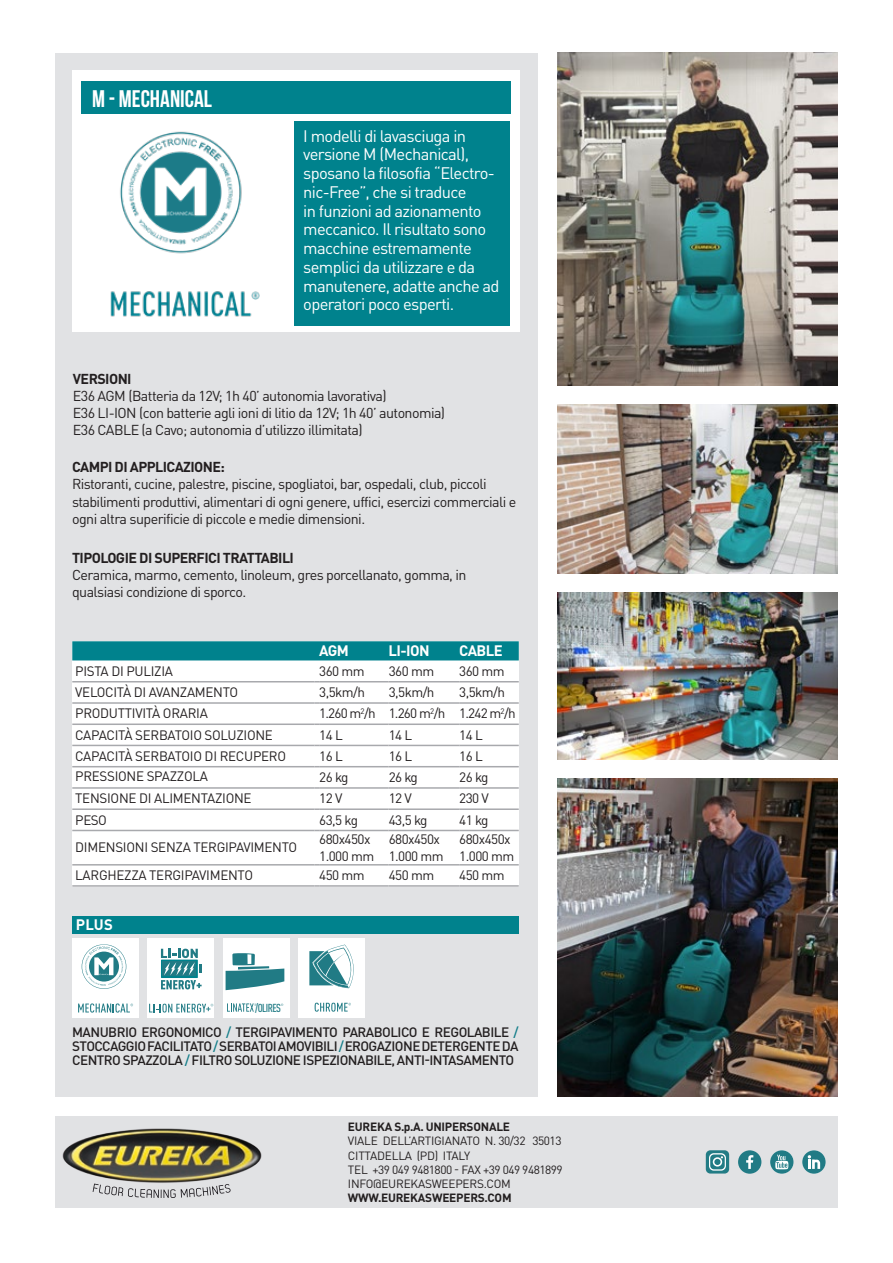
<style>
.page{position:relative;width:893px;height:1263px;background:#fff}
.page>*{position:absolute;margin:0;border:0;box-sizing:border-box;transform-origin:0 0}
.t1{font:700 24px "Bebas Neue";color:#fff}
.t2{font:16.5px/18.8px "DIN Pro";letter-spacing:-.04em;color:#fff}
.t3{font:700 15px "DIN Pro";letter-spacing:-.04em;color:#fff}
.t4{font:14.25px/17.1px "DIN Pro";letter-spacing:-.04em;color:#231f20}
.t5{font:700 14.25px "DIN Pro";letter-spacing:-.04em;color:#231f20}
.t6{font:13.5px "DIN Pro";letter-spacing:-.02em;color:#231f20}
.t7{font:500 13.5px/14.2px "DIN Pro";letter-spacing:-.04em;color:#231f20;text-align:justify}
.t8{font:13.5px/16.2px "DIN Pro";letter-spacing:-.04em;color:#231f20}
.t9{font:13.5px "DIN Pro";letter-spacing:-.06em;color:#231f20}
.t10{font:11.85px/14.2px "DIN Pro";letter-spacing:-.02em;color:#231f20}
.t11{font:700 11.85px "DIN Pro";letter-spacing:-.02em;color:#231f20}
.t12{font:500 11.4px "DIN Cond";letter-spacing:-.045em;color:#217b85}
.s1{color:#107c88}
</style>
<div class="page">
<div style="left:55px;top:1116px;width:783px;height:92px;background:#e1e2e4"></div>
<img style="left:62px;top:1128px;width:200px;height:55px">
<svg style="left:93px;top:1183px;width:138px;height:15px"></svg>
<svg style="left:802px;top:1150px;width:24px;height:24px"></svg>
<svg style="left:808px;top:1155px;width:12px;height:14px"></svg>
<div style="left:738px;top:1150px;width:23px;height:24px;background:#217b85;border-radius:50%"></div>
<svg style="left:746px;top:1155px;width:7px;height:14px"></svg>
<svg style="left:770px;top:1150px;width:23px;height:24px"></svg>
<svg style="left:775px;top:1155px;width:13px;height:14px"></svg>
<div style="left:706px;top:1150px;width:23px;height:23px;background:#227c85;border-radius:5px"></div>
<svg style="left:709px;top:1153px;width:17px;height:18px"></svg>
<svg style="left:710px;top:1154px;width:15px;height:15px"></svg>
<svg style="left:713px;top:1157px;width:9px;height:9px"></svg>
<div style="left:714px;top:1159px;width:7px;height:6px;background:#227c85;border-radius:50%"></div>
<div style="left:55px;top:53px;width:483px;height:1044px;background:#e1e2e4"></div>
<div style="left:72px;top:70px;width:448px;height:262px;background:#fff"></div>
<img style="left:557px;top:53px;width:281px;height:332px">
<img style="left:557px;top:778px;width:281px;height:319px">
<img style="left:557px;top:404px;width:281px;height:170px">
<img style="left:557px;top:593px;width:281px;height:166px">
<div style="left:147px;top:938px;width:67px;height:80px;background:#fff"></div>
<svg style="left:149px;top:1004px;width:64px;height:8px"></svg>
<svg style="left:161px;top:949px;width:41px;height:40px"></svg>
<div style="left:72px;top:938px;width:67px;height:80px;background:#fff"></div>
<svg style="left:78px;top:1003px;width:55px;height:9px"></svg>
<svg style="left:82px;top:944px;width:44px;height:45px"></svg>
<div style="left:72px;top:916px;width:447px;height:17px;background:#00828d"></div>
<img style="left:110px;top:131px;width:150px;height:186px">
<div style="left:223px;top:938px;width:66px;height:80px;background:#fff"></div>
<svg style="left:227px;top:1003px;width:29px;height:9px"></svg>
<svg style="left:226px;top:953px;width:58px;height:37px"></svg>
<div style="left:298px;top:938px;width:66px;height:80px;background:#fff"></div>
<svg style="left:315px;top:1003px;width:36px;height:9px"></svg>
<svg style="left:309px;top:944px;width:45px;height:44px"></svg>
<div style="left:81px;top:81px;width:429px;height:33px;background:#00828d"></div>
<div style="left:294px;top:121px;width:216px;height:205px;background:#00828d"></div>
<div style="left:72px;top:641px;width:447px;height:246px;background:#fff"></div>
<div style="left:72px;top:641px;width:447px;height:19px;background:#00828d"></div>
<hr style="left:72px;top:681px;width:243px;height:1px;background:#a8a9ad">
<hr style="left:319px;top:681px;width:70px;height:1px;background:#a8a9ad">
<hr style="left:389px;top:681px;width:70px;height:1px;background:#a8a9ad">
<hr style="left:459px;top:681px;width:60px;height:1px;background:#a8a9ad">
<hr style="left:72px;top:702px;width:243px;height:2px;background:#a8a9ad">
<hr style="left:319px;top:702px;width:70px;height:2px;background:#a8a9ad">
<hr style="left:389px;top:702px;width:70px;height:2px;background:#a8a9ad">
<hr style="left:459px;top:702px;width:60px;height:2px;background:#a8a9ad">
<hr style="left:72px;top:723px;width:243px;height:2px;background:#a8a9ad">
<hr style="left:319px;top:723px;width:70px;height:2px;background:#a8a9ad">
<hr style="left:389px;top:723px;width:70px;height:2px;background:#a8a9ad">
<hr style="left:459px;top:723px;width:60px;height:2px;background:#a8a9ad">
<hr style="left:72px;top:745px;width:243px;height:1px;background:#a8a9ad">
<hr style="left:319px;top:745px;width:70px;height:1px;background:#a8a9ad">
<hr style="left:389px;top:745px;width:70px;height:1px;background:#a8a9ad">
<hr style="left:459px;top:745px;width:60px;height:1px;background:#a8a9ad">
<hr style="left:72px;top:766px;width:243px;height:1px;background:#a8a9ad">
<hr style="left:319px;top:766px;width:70px;height:1px;background:#a8a9ad">
<hr style="left:389px;top:766px;width:70px;height:1px;background:#a8a9ad">
<hr style="left:459px;top:766px;width:60px;height:1px;background:#a8a9ad">
<hr style="left:72px;top:787px;width:243px;height:2px;background:#a8a9ad">
<hr style="left:319px;top:787px;width:70px;height:2px;background:#a8a9ad">
<hr style="left:389px;top:787px;width:70px;height:2px;background:#a8a9ad">
<hr style="left:459px;top:787px;width:60px;height:2px;background:#a8a9ad">
<hr style="left:72px;top:808px;width:243px;height:2px;background:#a8a9ad">
<hr style="left:319px;top:808px;width:70px;height:2px;background:#a8a9ad">
<hr style="left:389px;top:808px;width:70px;height:2px;background:#a8a9ad">
<hr style="left:459px;top:808px;width:60px;height:2px;background:#a8a9ad">
<hr style="left:72px;top:830px;width:243px;height:1px;background:#a8a9ad">
<hr style="left:319px;top:830px;width:70px;height:1px;background:#a8a9ad">
<hr style="left:389px;top:830px;width:70px;height:1px;background:#a8a9ad">
<hr style="left:459px;top:830px;width:60px;height:1px;background:#a8a9ad">
<hr style="left:72px;top:864px;width:243px;height:1px;background:#a8a9ad">
<hr style="left:319px;top:864px;width:70px;height:1px;background:#a8a9ad">
<hr style="left:389px;top:864px;width:70px;height:1px;background:#a8a9ad">
<hr style="left:459px;top:864px;width:60px;height:1px;background:#a8a9ad">
<hr style="left:72px;top:885px;width:243px;height:2px;background:#a8a9ad">
<hr style="left:319px;top:885px;width:70px;height:2px;background:#a8a9ad">
<hr style="left:389px;top:885px;width:70px;height:2px;background:#a8a9ad">
<hr style="left:459px;top:885px;width:60px;height:2px;background:#a8a9ad">
<h1 class="t1" style="left:92px;top:85px;width:121px">M - MECHANICAL</h1>
<p class="t2" style="left:303px;top:125px;width:198px">I modelli di lavasciuga in versione M (Mechanical), sposano la filosofia “Electro&shy;nic-Free”, che si traduce<br>in funzioni ad azionamento meccanico. Il risultato sono macchine estremamente semplici da utilizzare e da manutenere, adatte anche ad operatori poco esperti.</p>
<p class="t5" style="left:73px;top:367px;width:60px">VERSIONI</p>
<p class="t4" style="left:73px;top:386px;width:374px">E36 AGM (Batteria da 12V; 1h 40’ autonomia lavorativa)<br>E36 LI-ION (con batterie agli ioni di litio da 12V; 1h 40’ autonomia)<br>E36 CABLE (a Cavo; autonomia d’utilizzo illimitata)</p>
<p class="t5" style="left:72px;top:455px;width:154px">CAMPI DI APPLICAZIONE:</p>
<p class="t4" style="left:72px;top:474px;width:446px">Ristoranti, cucine, palestre, piscine, spogliatoi, bar, ospedali, club, piccoli stabilimenti produttivi, alimentari di ogni genere, uffici, esercizi commerciali e ogni altra superificie di piccole e medie dimensioni.</p>
<p class="t5" style="left:72px;top:546px;width:223px">TIPOLOGIE DI SUPERFICI TRATTABILI</p>
<p class="t4" style="left:72px;top:565px;width:396px">Ceramica, marmo, cemento, linoleum, gres porcellanato, gomma, in qualsiasi condizione di sporco.</p>
<p class="t3" style="left:319px;top:638px;width:31px">AGM</p>
<p class="t3" style="left:389px;top:638px;width:43px">LI-ION</p>
<p class="t3" style="left:459px;top:638px;width:45px">CABLE</p>
<p class="t6" style="left:75px;top:660px;width:99px">PISTA DI PULIZIA</p>
<p class="t6" style="left:319px;top:660px;width:47px">360 mm</p>
<p class="t6" style="left:389px;top:660px;width:47px">360 mm</p>
<p class="t6" style="left:459px;top:660px;width:47px">360 mm</p>
<p class="t6" style="left:75px;top:682px;width:165px">VELOCITÀ DI AVANZAMENTO</p>
<p class="t6" style="left:319px;top:682px;width:47px">3,5km/h</p>
<p class="t6" style="left:389px;top:682px;width:47px">3,5km/h</p>
<p class="t6" style="left:459px;top:682px;width:47px">3,5km/h</p>
<p class="t6" style="left:75px;top:703px;width:134px">PRODUTTIVITÀ ORARIA</p>
<p class="t9" style="left:319px;top:703px;width:198px">1.260 m<sup>2</sup>/h 1.260 m<sup>2</sup>/h 1.242 m<sup>2</sup>/h</p>
<p class="t6" style="left:75px;top:724px;width:199px">CAPACITÀ SERBATOIO SOLUZIONE</p>
<p class="t6" style="left:319px;top:724px;width:25px">14 L</p>
<p class="t6" style="left:389px;top:724px;width:25px">14 L</p>
<p class="t6" style="left:459px;top:724px;width:25px">14 L</p>
<p class="t6" style="left:75px;top:745px;width:212px">CAPACITÀ SERBATOIO DI RECUPERO</p>
<p class="t6" style="left:319px;top:745px;width:25px">16 L</p>
<p class="t6" style="left:389px;top:745px;width:25px">16 L</p>
<p class="t6" style="left:459px;top:745px;width:25px">16 L</p>
<p class="t6" style="left:75px;top:765px;width:134px">PRESSIONE SPAZZOLA</p>
<p class="t6" style="left:319px;top:767px;width:31px">26 kg</p>
<p class="t6" style="left:389px;top:767px;width:31px">26 kg</p>
<p class="t6" style="left:459px;top:767px;width:31px">26 kg</p>
<p class="t6" style="left:75px;top:788px;width:178px">TENSIONE DI ALIMENTAZIONE</p>
<p class="t6" style="left:319px;top:788px;width:25px">12 V</p>
<p class="t6" style="left:389px;top:788px;width:25px">12 V</p>
<p class="t6" style="left:459px;top:788px;width:31px">230 V</p>
<p class="t6" style="left:75px;top:809px;width:33px">PESO</p>
<p class="t6" style="left:319px;top:809px;width:40px">63,5 kg</p>
<p class="t6" style="left:389px;top:809px;width:40px">43,5 kg</p>
<p class="t6" style="left:459px;top:809px;width:31px">41 kg</p>
<p class="t6" style="left:75px;top:837px;width:224px">DIMENSIONI SENZA TERGIPAVIMENTO</p>
<p class="t8" style="left:319px;top:830px;width:57px">680x450x<br>1.000 mm</p>
<p class="t8" style="left:389px;top:830px;width:57px">680x450x<br>1.000 mm</p>
<p class="t8" style="left:459px;top:830px;width:57px">680x450x<br>1.000 mm</p>
<p class="t6" style="left:75px;top:865px;width:179px">LARGHEZZA TERGIPAVIMENTO</p>
<p class="t6" style="left:319px;top:865px;width:47px">450 mm</p>
<p class="t6" style="left:389px;top:865px;width:47px">450 mm</p>
<p class="t6" style="left:459px;top:865px;width:47px">450 mm</p>
<p class="t3" style="left:76px;top:912px;width:38px">PLUS</p>
<p class="t12" style="left:255px;top:1001px;width:27px">/OLIRES</p>
<p class="t7" style="left:72px;top:1023px;width:448px">MANUBRIO ERGONOMICO <span class="s1">/</span> TERGIPAVIMENTO PARABOLICO E REGOLABILE <span class="s1">/ </span>STOCCAGGIO FACILITATO <span class="s1">/</span> SERBATOI AMOVIBILI <span class="s1">/</span> EROGAZIONE DETERGENTE DA CENTRO SPAZZOLA <span class="s1">/</span> FILTRO SOLUZIONE ISPEZIONABILE, ANTI-INTASAMENTO</p>
<p class="t11" style="left:348px;top:1117px;width:164px">EUREKA S.p.A. UNIPERSONALE</p>
<p class="t10" style="left:348px;top:1133px;width:216px">VIALE DELL’ARTIGIANATO N. 30/32 35013<br>CITTADELLA (PD) ITALY<br>TEL +39 049 9481800 - FAX +39 049 9481899<br>INFO@EUREKASWEEPERS.COM</p>
<p class="t11" style="left:348px;top:1188px;width:165px">WWW.EUREKASWEEPERS.COM</p>
</div>
